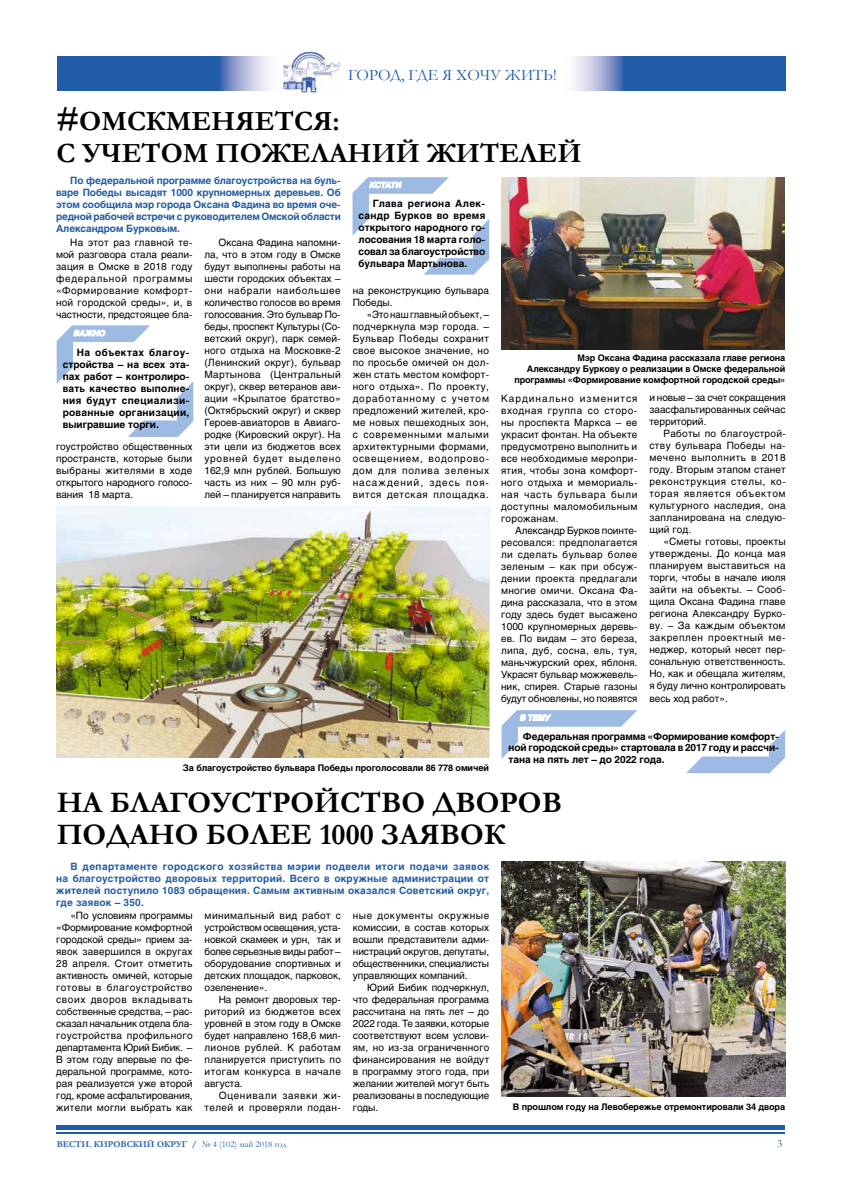
<style>
.page{position:relative;width:842px;height:1191px;background:#fff}
.page>*{position:absolute;margin:0;border:0;box-sizing:border-box;transform-origin:0 0}
.t1{font:700 30px/32px "Garamond";color:#000}
.t2{font:700 28px/32px "Garamond";color:#000}
.t3{font:16px "Garamond";color:#215ca8}
.t4{font:11px "Garamond";color:#215ca8}
.t5{font:10px/12px "Helios";color:#000;text-align:justify}
.t6{font:700 10px/12px "Helios";letter-spacing:-.01em;color:#215ca8;text-align:justify}
.t7{font:700 10px/12px "Helios";letter-spacing:-.01em;color:#000;text-align:justify}
.t8{font:10px/12px "Helios";color:#000;text-align:justify;scale:.95 1}
.t9{font:10px/12px "Helios";letter-spacing:.04em;color:#000;text-align:right}
.t10{font:700 9px/10.8px "Helios";letter-spacing:-.01em;color:#000;text-align:right}
.t11{font:700 9px "Garamond";color:#215ca8}
.t12{font:italic 700 8px "Helios";letter-spacing:-.03em;color:#fff}
.s1{font-size:34px}
.s2{font-weight:400}
</style>
<div class="page">
<hr style="left:57px;top:1125px;width:728px;height:4px;background:#215ca8">
<hr style="left:57px;top:1132px;width:728px;height:2px;background:#215ca8">
<img style="left:57px;top:57px;width:212px;height:34px">
<img style="left:574px;top:57px;width:212px;height:34px">
<img style="left:283px;top:52px;width:59px;height:43px">
<svg style="left:57px;top:325px;width:136px;height:112px"></svg>
<svg style="left:353px;top:177px;width:136px;height:98px"></svg>
<svg style="left:686px;top:730px;width:99px;height:43px"></svg>
<svg style="left:502px;top:710px;width:135px;height:48px"></svg>
<img style="left:501px;top:862px;width:285px;height:234px">
<img style="left:57px;top:506px;width:432px;height:251px">
<img style="left:501px;top:177px;width:283px;height:172px">
<h3 class="t3" style="left:348px;top:64px;width:210px">ГОРОД, ГДЕ Я ХОЧУ ЖИТЬ!</h3>
<h2 class="t2" style="left:56px;top:105px;width:527px"><span class="s1">#</span>ОМСКМЕНЯЕТСЯ:<br>С УЧЕТОМ ПОЖЕЛАНИЙ ЖИТЕЛЕЙ</h2>
<p class="t6" style="left:56px;top:175px;width:286px;text-indent:14px">По федеральной программе благоустройства на буль&shy;варе Победы высадят 1000 крупномерных деревьев. Об этом сообщила мэр города Оксана Фадина во время оче&shy;редной рабочей встречи с руководителем Омской области Александром Бурковым.</p>
<p class="t5" style="left:56px;top:236px;width:138px;text-indent:14px">На этот раз главной те&shy;мой разговора стала реали&shy;зация в Омске в 2018 году федеральной программы «Формирование комфорт&shy;ной городской среды», и, в частности, предстоящее бла-</p>
<p class="t5" style="left:204px;top:236px;width:138px;text-indent:14px">Оксана Фадина напомни&shy;ла, что в этом году в Омске будут выполнены работы на шести городских объектах – они набрали наибольшее количество голосов во время голосования. Это бульвар По&shy;беды, проспект Культуры (Со&shy;ветский округ), парк семей&shy;ного отдыха на Московке-2 (Ленинский округ), бульвар Мартынова (Центральный округ), сквер ветеранов ави&shy;ации «Крылатое братство» (Октябрьский округ) и сквер Героев-авиаторов в Авиаго&shy;родке (Кировский округ). На эти цели из бюджетов всех уровней будет выделено 162,9 млн рублей. Большую часть из них – 90 млн руб&shy;лей – планируется направить</p>
<p class="t7" style="left:63px;top:347px;width:128px;text-indent:14px">На объектах благоу&shy;стройства – на всех эта&shy;пах работ – контролиро&shy;вать качество выполне&shy;ния будут специализи&shy;рованные организации, выигравшие торги.</p>
<p class="t5" style="left:56px;top:440px;width:138px">гоустройство общественных пространств, которые были выбраны жителями в ходе открытого народного голосо&shy;вания 18 марта.</p>
<p class="t12" style="left:369px;top:180px;width:33px">КСТАТИ</p>
<p class="t7" style="left:359px;top:197px;width:128px;text-indent:14px">Глава региона Алек&shy;сандр Бурков во время открытого народного го&shy;лосования 18 марта голо&shy;совал за благоустройство бульвара Мартынова.</p>
<p class="t5" style="left:353px;top:284px;width:138px">на реконструкцию бульвара<br>Победы.</p>
<p class="t8" style="left:353px;top:308px;width:145px;text-indent:14px">«Это наш главный объект, – подчеркнула мэр города. – Бульвар Победы сохранит свое высокое значение, но по просьбе омичей он дол&shy;жен стать местом комфорт&shy;ного отдыха». По проекту, доработанному с учетом предложений жителей, кро&shy;ме новых пешеходных зон, с современными малыми архитектурными формами, освещением, водопрово&shy;дом для полива зеленых насаждений, здесь поя&shy;вится детская площадка.</p>
<p class="t10" style="left:514px;top:352px;width:272px">Мэр Оксана Фадина рассказала главе региона<br>Александру Буркову о реализации в Омске федеральной программы «Формирование комфортной городской среды»</p>
<p class="t5" style="left:501px;top:392px;width:138px">Кардинально изменится входная группа со сторо&shy;ны проспекта Маркса – ее украсит фонтан. На объекте предусмотрено выполнить и все необходимые меропри&shy;ятия, чтобы зона комфорт&shy;ного отдыха и мемориаль&shy;ная часть бульвара были доступны маломобильным горожанам.</p>
<p class="t5" style="left:501px;top:524px;width:138px;text-indent:14px">Александр Бурков поинте&shy;ресовался: предполагается ли сделать бульвар более зеленым – как при обсуж&shy;дении проекта предлагали многие омичи. Оксана Фа&shy;дина рассказала, что в этом году здесь будет высажено 1000 крупномерных деревь&shy;ев. По видам – это береза, липа, дуб, сосна, ель, туя, маньчжурский орех, яблоня.<br>Украсят бульвар можжевель&shy;ник, спирея. Старые газоны будут обновлены, но появятся</p>
<p class="t5" style="left:649px;top:392px;width:138px">и новые – за счет сокращения заасфальтированных сейчас территорий.</p>
<p class="t5" style="left:649px;top:428px;width:138px;text-indent:14px">Работы по благоустрой&shy;ству бульвара Победы на&shy;мечено выполнить в 2018 году. Вторым этапом станет реконструкция стелы, ко&shy;торая является объектом культурного наследия, она запланирована на следую&shy;щий год.</p>
<p class="t5" style="left:649px;top:536px;width:138px;text-indent:14px">«Сметы готовы, проекты утверждены. До конца мая планируем выставиться на торги, чтобы в начале июля зайти на объекты. – Сооб&shy;щила Оксана Фадина главе региона Александру Бурко&shy;ву. – За каждым объектом закреплен проектный ме&shy;неджер, который несет пер&shy;сональную ответственность.<br>Но, как и обещала жителям, я буду лично контролировать весь ход работ».</p>
<p class="t7" style="left:509px;top:730px;width:272px;line-height:11.6px;text-indent:14px">Федеральная программа «Формирование комфорт&shy;ной городской среды» стартовала в 2017 году и рассчи&shy;тана на пять лет – до 2022 года.</p>
<h1 class="t1" style="left:57px;top:786px;width:507px">НА БЛАГОУСТРОЙСТВО ДВОРОВ<br>ПОДАНО БОЛЕЕ 1000 ЗАЯВОК</h1>
<p class="t10" style="left:183px;top:762px;width:308px">За благоустройство бульвара Победы проголосовали 86 778 омичей</p>
<p class="t6" style="left:56px;top:860px;width:435px;text-indent:14px">В департаменте городского хозяйства мэрии подвели итоги подачи заявок на благоустройство дворовых территорий. Всего в окружные администрации от жителей поступило 1083 обращения. Самым активным оказался Советский округ, где заявок – 350.</p>
<p class="t5" style="left:56px;top:909px;width:138px;text-indent:14px">«По условиям программы «Формирование комфортной городской среды» прием за&shy;явок завершился в округах 28 апреля. Стоит отметить активность омичей, которые готовы в благоустройство своих дворов вкладывать собственные средства, – рас&shy;сказал начальник отдела бла&shy;гоустройства профильного департамента Юрий Бибик. – В этом году впервые по фе&shy;деральной программе, кото&shy;рая реализуется уже второй год, кроме асфальтирования, жители могли выбрать как</p>
<p class="t5" style="left:205px;top:909px;width:138px">минимальный вид работ с устройством освещения, уста&shy;новкой скамеек и урн, так и более серьезные виды работ – оборудование спортивных и детских площадок, парковок, озеленение».</p>
<p class="t5" style="left:353px;top:909px;width:138px">ные документы окружные комиссии, в состав которых вошли представители адми&shy;нистраций округов, депутаты, общественники, специалисты управляющих компаний.</p>
<p class="t5" style="left:353px;top:981px;width:138px;text-indent:14px">Юрий Бибик подчеркнул, что федеральная программа рассчитана на пять лет – до 2022 года. Те заявки, которые соответствуют всем услови&shy;ям, но из-за ограниченного финансирования не войдут в программу этого года, при желании жителей могут быть реализованы в последующие годы.</p>
<p class="t5" style="left:205px;top:993px;width:138px;text-indent:14px">На ремонт дворовых тер&shy;риторий из бюджетов всех уровней в этом году в Омске будет направлено 168,6 мил&shy;лионов рублей. К работам планируется приступить по итогам конкурса в начале августа.</p>
<p class="t9" style="left:205px;top:1089px;width:138px">Оценивали заявки жи&shy;телей и проверяли подан-</p>
<p class="t10" style="left:513px;top:1101px;width:274px">В прошлом году на Левобережье отремонтировали 34 двора</p>
<p class="t11" style="left:57px;top:1137px;width:231px">ВЕСТИ. КИРОВСКИЙ ОКРУГ / <span class="s2">№ 4 (102) май 2018 год</span></p>
<p class="t4" style="left:777px;top:1135px;width:7px">3</p>
</div>
